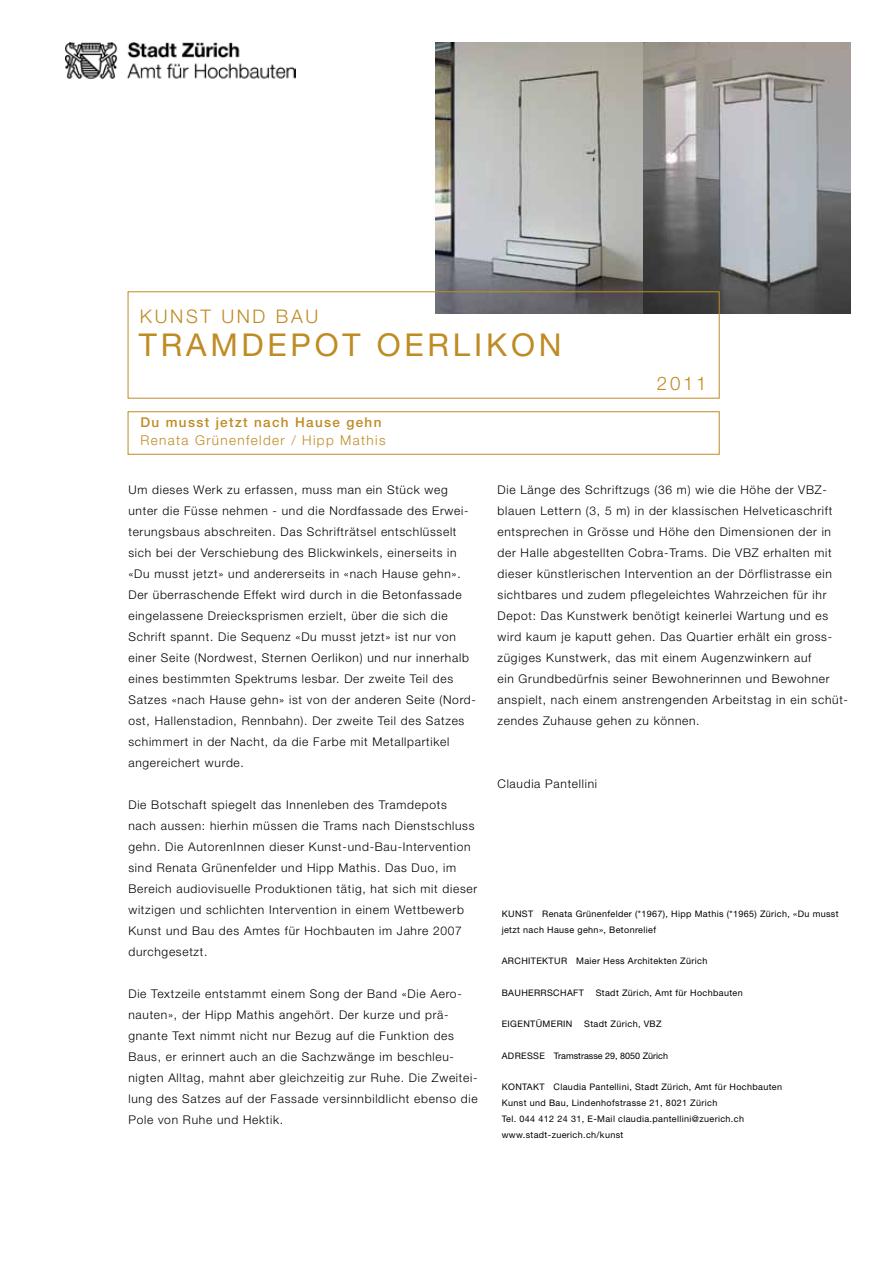
<style>
.page{position:relative;width:893px;height:1263px;background:#fff}
.page>*{position:absolute;margin:0;border:0;box-sizing:border-box;transform-origin:0 0}
.t1{font:31.5px "Helvetica Neue LT";letter-spacing:.12em;color:#bf8b23}
.t2{font:300 18.75px "Helvetica Neue LT";letter-spacing:.14em;color:#bf8b23}
.t3{font:300 13.5px "Helvetica Neue LT";letter-spacing:.1em;color:#bf8b23}
.t4{font:500 13.5px "Helvetica Neue LT";letter-spacing:.1em;color:#bf8b23}
.t5{font:300 12px/21px "Helvetica Neue LT";letter-spacing:.06em;color:#000}
.t6{font:9px/15.8px "Helvetica Neue LT";letter-spacing:.04em;color:#000}
.t7{font:9px "Helvetica Neue LT";color:#000}
</style>
<div class="page">
<img style="left:66px;top:43px;width:230px;height:36px">
<div style="left:128px;top:411px;width:592px;height:44px;border:1px solid #bf8b23"></div>
<img style="left:436px;top:43px;width:414px;height:271px">
<h2 class="t2" style="left:140px;top:304px;width:45px">kUnst</h2>
<h2 class="t2" style="left:221px;top:304px;width:16px">und</h2>
<h2 class="t2" style="left:276px;top:304px;width:30px">Bau</h2>
<h1 class="t1" style="left:139px;top:326px;width:424px">tramdepot Oerlikon</h1>
<h2 class="t2" style="left:657px;top:372px;width:51px">2011</h2>
<p class="t4" style="left:141px;top:414px;width:242px">Du musst jetzt nach Hause gehn</p>
<p class="t3" style="left:141px;top:432px;width:246px">Renata Grünenfelder / Hipp Mathis</p>
<p class="t5" style="left:128px;top:479px;width:349px">Um dieses Werk zu erfassen, muss man ein Stück weg unter die Füsse nehmen - und die Nordfassade des Erwei&shy;terungsbaus abschreiten. Das Schrifträtsel entschlüsselt sich bei der Verschiebung des Blickwinkels, einerseits in «Du musst jetzt» und andererseits in «nach Hause gehn».<br>Der überraschende Effekt wird durch in die Betonfassade eingelassene Dreiecksprismen erzielt, über die sich die Schrift spannt. Die Sequenz «Du musst jetzt» ist nur von einer Seite (Nordwest, Sternen Oerlikon) und nur innerhalb eines bestimmten Spektrums lesbar. Der zweite Teil des Satzes «nach Hause gehn» ist von der anderen Seite (Nord&shy;ost, Hallenstadion, Rennbahn). Der zweite Teil des Satzes schimmert in der Nacht, da die Farbe mit Metallpartikel angereichert wurde.</p>
<p class="t5" style="left:128px;top:794px;width:350px">Die Botschaft spiegelt das Innenleben des Tramdepots nach aussen: hierhin müssen die Trams nach Dienstschluss gehn. Die AutorenInnen dieser Kunst-und-Bau-Intervention sind Renata Grünenfelder und Hipp Mathis. Das Duo, im Bereich audiovisuelle Produktionen tätig, hat sich mit dieser witzigen und schlichten Intervention in einem Wettbewerb Kunst und Bau des Amtes für Hochbauten im Jahre 2007 durchgesetzt.</p>
<p class="t5" style="left:128px;top:983px;width:351px">Die Textzeile entstammt einem Song der Band «Die Aero&shy;nauten», der Hipp Mathis angehört. Der kurze und prä&shy;gnante Text nimmt nicht nur Bezug auf die Funktion des Baus, er erinnert auch an die Sachzwänge im beschleu&shy;nigten Alltag, mahnt aber gleichzeitig zur Ruhe. Die Zweitei&shy;lung des Satzes auf der Fassade versinnbildlicht ebenso die Pole von Ruhe und Hektik.</p>
<p class="t5" style="left:497px;top:479px;width:352px">Die Länge des Schriftzugs (36 m) wie die Höhe der VBZ&shy;blauen Lettern (3, 5 m) in der klassischen Helveticaschrift entsprechen in Grösse und Höhe den Dimensionen der in der Halle abgestellten Cobra-Trams. Die VBZ erhalten mit dieser künstlerischen Intervention an der Dörflistrasse ein sichtbares und zudem pflegeleichtes Wahrzeichen für ihr Depot: Das Kunstwerk benötigt keinerlei Wartung und es wird kaum je kaputt gehen. Das Quartier erhält ein gross&shy;zügiges Kunstwerk, das mit einem Augenzwinkern auf<br>ein Grundbedürfnis seiner Bewohnerinnen und Bewohner anspielt, nach einem anstrengenden Arbeitstag in ein schüt&shy;zendes Zuhause gehen zu können.</p>
<p class="t5" style="left:497px;top:773px;width:101px">Claudia Pantellini</p>
<p class="t6" style="left:502px;top:906px;width:338px">KUNST Renata Grünenfelder (*1967), Hipp Mathis (*1965) Zürich, «Du musst jetzt nach Hause gehn», Betonrelief</p>
<p class="t6" style="left:502px;top:953px;width:33px">ARCHITEKT</p>
<p class="t6" style="left:554px;top:953px;width:155px">UR M aier Hess Architekten Zürich</p>
<p class="t6" style="left:502px;top:984px;width:34px">BAUHERR</p>
<p class="t6" style="left:547px;top:984px;width:38px">SCHAFT</p>
<p class="t6" style="left:596px;top:984px;width:149px">Stadt Zürich, Amt für Hochbauten</p>
<p class="t6" style="left:502px;top:1016px;width:23px">EIGENT</p>
<p class="t6" style="left:536px;top:1016px;width:14px">ÜMERIN</p>
<p class="t6" style="left:584px;top:1016px;width:79px">Stadt Zürich, VBZ</p>
<p class="t6" style="left:502px;top:1047px;width:8px">ADRE</p>
<p class="t7" style="left:527px;top:1050px;width:143px">SSE Tramstrasse 29, 8050 Zürich</p>
<p class="t6" style="left:502px;top:1079px;width:8px">KONTAKT</p>
<p class="t6" style="left:502px;top:1079px;width:282px;text-indent:52px">Claudia Pantellini, Stadt Zürich, Amt für Hochbauten Kunst und Bau, Lindenhofstrasse 21, 8021 Zürich<br>Tel. 044 412 24 31, E-Mail claudia.pantellini@zuerich.ch www.stadt-zuerich.ch/kunst</p>
</div>
